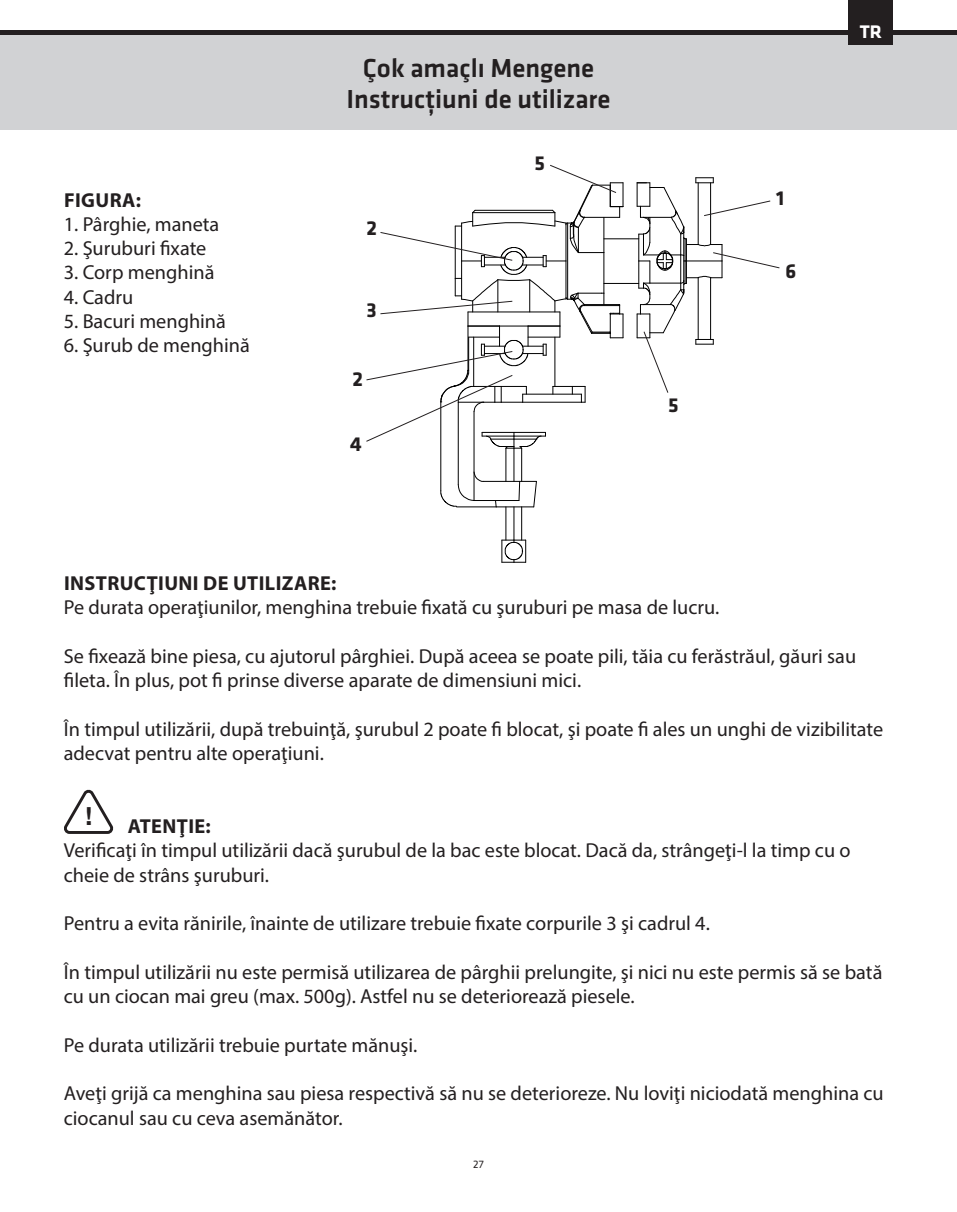
<style>
.page{position:relative;width:957px;height:1212px;background:#fff}
.page>*{position:absolute;margin:0;border:0;box-sizing:border-box;transform-origin:0 0}
.t1{font:500 27px/31.5px "Klavika Basic";color:#231f20;text-align:center}
.t2{font:700 24.75px "Helvetica Neue";color:#231f20}
.t3{font:700 20.93px "Klavika Basic";color:#231f20}
.t4{font:20.25px/24.3px "Myriad Pro";color:#231f20}
.t5{font:700 20.25px "Myriad Pro";letter-spacing:.02em;color:#231f20}
.t6{font:700 18.9px "Klavika Basic";color:#fff}
.t7{font:11.25px "Klavika Basic";color:#231f20}
</style>
<div class="page">
<div style="left:0;top:30px;width:957px;height:52px;background:#231f20"></div>
<div style="left:0;top:35px;width:957px;height:95px;background:#d1d2d4"></div>
<div style="left:848px;top:0;width:45px;height:45px;background:#231f20"></div>
<hr style="left:521px;top:507px;width:1px;height:33px;background:#000">
<hr style="left:521px;top:448px;width:1px;height:33px;background:#000">
<hr style="left:505px;top:448px;width:1px;height:33px;background:#000">
<hr style="left:505px;top:507px;width:1px;height:33px;background:#000">
<hr style="left:604px;top:238px;width:35px;height:1px;background:#000">
<hr style="left:604px;top:283px;width:35px;height:1px;background:#000">
<hr style="left:513px;top:507px;width:1px;height:33px;background:#000">
<hr style="left:513px;top:448px;width:1px;height:33px;background:#000">
<svg style="left:501px;top:540px;width:25px;height:23px"></svg>
<hr style="left:458px;top:402px;width:1px;height:83px;background:#000">
<hr style="left:473px;top:412px;width:1px;height:88px;background:#000">
<hr style="left:484px;top:481px;width:36px;height:1px;background:#000">
<hr style="left:474px;top:500px;width:45px;height:1px;background:#000">
<hr style="left:496px;top:506px;width:38px;height:1px;background:#000">
<svg style="left:518px;top:481px;width:19px;height:26px"></svg>
<svg style="left:440px;top:471px;width:44px;height:36px"></svg>
<hr style="left:440px;top:402px;width:1px;height:89px;background:#000">
<hr style="left:456px;top:506px;width:40px;height:1px;background:#000">
<svg style="left:64px;top:789px;width:50px;height:45px"></svg>
<svg style="left:637px;top:177px;width:143px;height:216px"></svg>
<svg style="left:366px;top:164px;width:257px;height:285px"></svg>
<p class="t5" style="left:64px;top:186px;width:79px">FIGURA:</p>
<p class="t4" style="left:64px;top:212px;width:157px">1. Pârghie, maneta</p>
<p class="t4" style="left:64px;top:236px;width:144px">2. Şuruburi fixate</p>
<p class="t4" style="left:64px;top:260px;width:152px">3. Corp menghină</p>
<p class="t4" style="left:64px;top:284px;width:71px">4. Cadru</p>
<p class="t4" style="left:64px;top:309px;width:164px">5. Bacuri menghină</p>
<p class="t4" style="left:64px;top:333px;width:188px">6. Şurub de menghină</p>
<h1 class="t1" style="left:346px;top:51px;width:266px">Çok amaçlı Mengene<br>Instrucţiuni de utilizare</h1>
<p class="t3" style="left:366px;top:213px;width:12px">2</p>
<p class="t3" style="left:366px;top:295px;width:12px">3</p>
<p class="t3" style="left:352px;top:364px;width:12px">2</p>
<p class="t3" style="left:350px;top:428px;width:13px">4</p>
<p class="t3" style="left:534px;top:148px;width:12px">5</p>
<p class="t3" style="left:668px;top:390px;width:12px">5</p>
<p class="t3" style="left:776px;top:183px;width:10px">1</p>
<p class="t3" style="left:785px;top:256px;width:12px">6</p>
<p class="t6" style="left:860px;top:18px;width:24px">TR</p>
<p class="t5" style="left:64px;top:570px;width:274px">INSTRUCŢIUNI DE UTILIZARE:</p>
<p class="t4" style="left:64px;top:595px;width:657px">Pe durata operaţiunilor, menghina trebuie fixată cu şuruburi pe masa de lucru.</p>
<p class="t4" style="left:64px;top:643px;width:794px">Se fixează bine piesa, cu ajutorul pârghiei. După aceea se poate pili, tăia cu ferăstrăul, găuri sau fileta. În plus, pot fi prinse diverse aparate de dimensiuni mici.</p>
<p class="t4" style="left:64px;top:716px;width:821px">În timpul utilizării, după trebuinţă, şurubul 2 poate fi blocat, şi poate fi ales un unghi de vizibilitate adecvat pentru alte operaţiuni.</p>
<p class="t2" style="left:85px;top:796px;width:8px">!</p>
<p class="t5" style="left:128px;top:813px;width:85px">ATENŢIE:</p>
<p class="t4" style="left:64px;top:838px;width:788px">Verificaţi în timpul utilizării dacă şurubul de la bac este blocat. Dacă da, strângeţi-l la timp cu o cheie de strâns şuruburi.</p>
<p class="t4" style="left:64px;top:911px;width:647px">Pentru a evita rănirile, înainte de utilizare trebuie fixate corpurile 3 şi cadrul 4.</p>
<p class="t4" style="left:64px;top:959px;width:820px">În timpul utilizării nu este permisă utilizarea de pârghii prelungite, şi nici nu este permis să se bată cu un ciocan mai greu (max. 500g). Astfel nu se deteriorează piesele.</p>
<p class="t4" style="left:64px;top:1032px;width:355px">Pe durata utilizării trebuie purtate mănuşi.</p>
<p class="t4" style="left:64px;top:1081px;width:821px">Aveţi grijă ca menghina sau piesa respectivă să nu se deterioreze. Nu loviţi niciodată menghina cu ciocanul sau cu ceva asemănător.</p>
<p class="t7" style="left:473px;top:1157px;width:12px">27</p>
</div>
